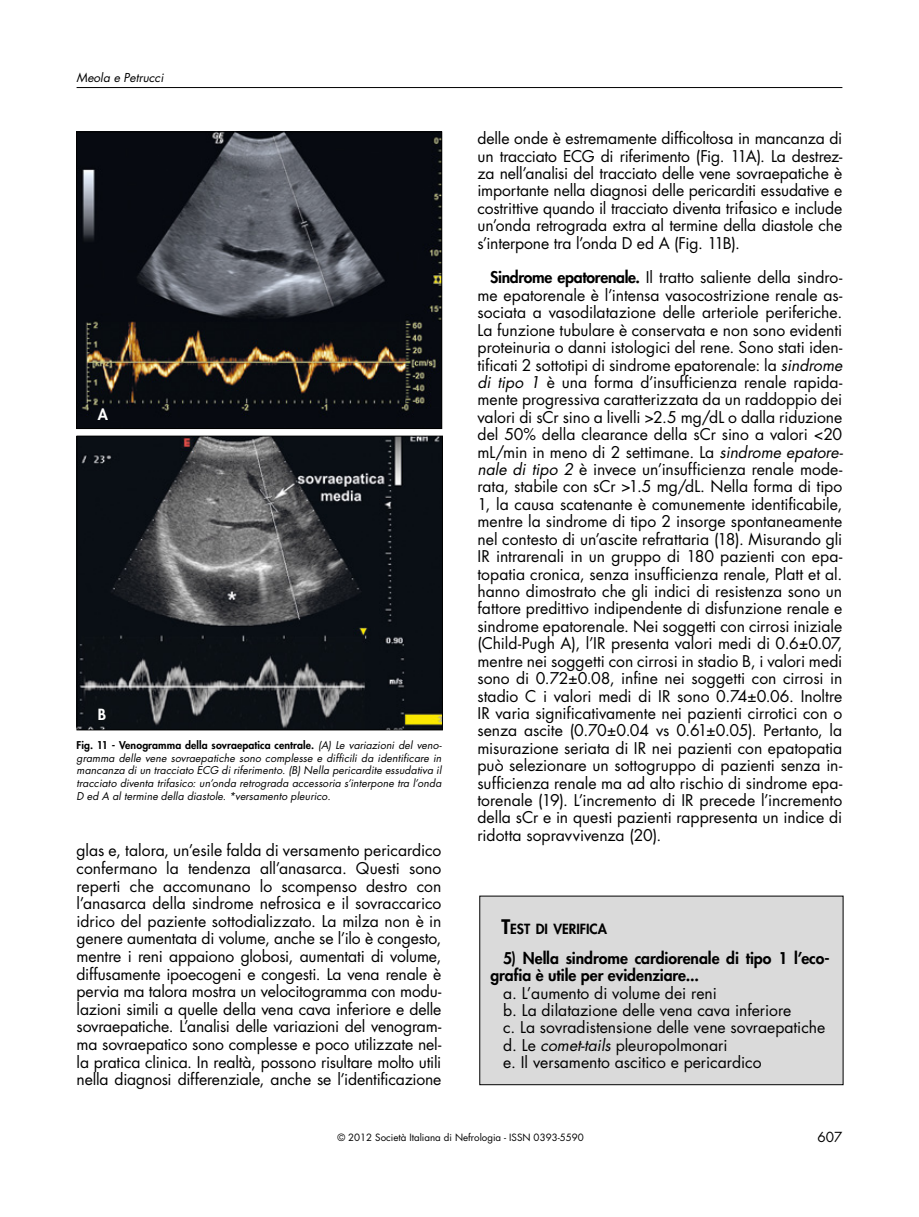
<style>
.page{position:relative;width:919px;height:1217px;background:#fff}
.page>*{position:absolute;margin:0;border:0;box-sizing:border-box;transform-origin:0 0}
.t1{font:15.75px/17.4px "Futura";letter-spacing:-.01em;color:#000;text-align:justify}
.t2{font:800 15.75px/17.4px "Futura";letter-spacing:-.005em;color:#000}
.t3{font:800 15px "Futura";color:#fff}
.t4{font:800 13.65px "Futura";color:#000}
.t5{font:13.5px "Futura";color:#000}
.t6{font:italic 12px "Futura";color:#000}
.t7{font:italic 10.5px/12.6px "Futura";letter-spacing:.01em;color:#000;text-align:justify}
.t8{font:9.75px "Futura";color:#000}
.s1{font-weight:800;font-style:normal}
.s2{font-weight:800}
.s3{font-style:italic}
.s4{font-size:19.5px}
.s5{font-style:inherit}
</style>
<div class="page">
<hr style="left:77px;top:87px;width:765px;height:1px;background:#000">
<div style="left:479px;top:895px;width:364px;height:189px;background:#dadada"></div>
<img style="left:78px;top:133px;width:362px;height:294px">
<div style="left:76px;top:131px;width:366px;height:298px;border:1px solid #000"></div>
<img style="left:79px;top:437px;width:362px;height:291px">
<div style="left:77px;top:435px;width:366px;height:295px;border:1px solid #000"></div>
<p class="t6" style="left:77px;top:70px;width:88px">Meola e Petrucci</p>
<p class="t3" style="left:98px;top:404px;width:12px">A</p>
<p class="t3" style="left:98px;top:704px;width:10px">B</p>
<p class="t7" style="left:77px;top:739px;width:367px"><span class="s1">Fig. 11 - Venogramma della sovraepatica centrale.</span> (A) Le variazioni del veno&shy;gramma delle vene sovraepatiche sono complesse e difficili da identificare in mancanza di un tracciato ECG di riferimento. (B) Nella pericardite essudativa il tracciato diventa trifasico: un’onda retrograda accessoria s’interpone tra l’onda D ed A al termine della diastole. *versamento pleurico.</p>
<p class="t1" style="left:77px;top:841px;width:366px">glas e, talora, un’esile falda di versamento pericardico confermano la tendenza all’anasarca. Questi sono reperti che accomunano lo scompenso destro con l’anasarca della sindrome nefrosica e il sovraccarico idrico del paziente sottodializzato. La milza non è in genere aumentata di volume, anche se l’ilo è congesto, mentre i reni appaiono globosi, aumentati di volume, diffusamente ipoecogeni e congesti. La vena renale è pervia ma talora mostra un velocitogramma con modu&shy;lazioni simili a quelle della vena cava inferiore e delle sovraepatiche. L’analisi delle variazioni del venogram&shy;ma sovraepatico sono complesse e poco utilizzate nel&shy;la pratica clinica. In realtà, possono risultare molto utili nella diagnosi differenziale, anche se l’identificazione</p>
<p class="t1" style="left:477px;top:130px;width:366px">delle onde è estremamente difficoltosa in mancanza di un tracciato ECG</p>
<p class="t1" style="left:477px;top:147px;width:366px;text-indent:123px">di riferimento (Fig. 11A). La destrez&shy;za nell’analisi del tracciato delle vene sovraepatiche è importante nella diagnosi delle pericarditi essudative e costrittive quando il tracciato diventa trifasico e include un’onda retrograda extra al termine della diastole che s’interpone tra l’onda D ed A (Fig. 11B).</p>
<p class="t1" style="left:477px;top:269px;width:367px;text-indent:13px"><span class="s2">Sindrome epatorenale.</span> Il tratto saliente della sindro&shy;me epatorenale è l’intensa vasocostrizione renale as&shy;sociata a vasodilatazione delle arteriole periferiche.<br>La funzione tubulare è conservata e non sono evidenti proteinuria o danni istologici del rene. Sono stati iden&shy;tificati 2 sottotipi di sindrome epatorenale: la <span class="s3">sindrome di tipo 1</span> è una forma d’insufficienza renale rapida&shy;mente progressiva caratterizzata da un raddoppio dei valori di sCr sino a livelli &gt;2.5 mg/dL o dalla riduzione del 50% della clearance della sCr sino a valori &lt;20 mL/min in meno di 2 settimane. La <span class="s3">sindrome epatore&shy;nale di tipo 2</span> è invece un’insufficienza renale mode&shy;rata, stabile con sCr &gt;1.5 mg/dL. Nella forma di tipo 1, la causa scatenante è comunemente identificabile, mentre la sindrome di tipo 2 insorge spontaneamente nel contesto di un’ascite refrattaria (18). Misurando gli IR intrarenali in un gruppo di 180 pazienti con epa&shy;topatia cronica, senza insufficienza renale, Platt et al. hanno dimostrato che gli indici di resistenza sono un fattore predittivo indipendente di disfunzione renale e sindrome epatorenale. Nei soggetti con cirrosi iniziale (Child-Pugh A), l’IR presenta valori medi di 0.6±0.07, mentre nei soggetti con cirrosi in stadio B, i valori medi sono di 0.72±0.08, infine nei soggetti con cirrosi in stadio C i valori medi di IR sono 0.74±0.06. Inoltre IR varia significativamente nei pazienti cirrotici con o senza ascite (0.70±0.04 vs 0.61±0.05). Pertanto, la misurazione seriata di IR nei pazienti con epatopatia può selezionare un sottogruppo di pazienti senza in&shy;sufficienza renale ma ad alto rischio di sindrome epa&shy;torenale (19). L’incremento di IR precede l’incremento della sCr e in questi pazienti rappresenta un indice di ridotta sopravvivenza (20).</p>
<p class="t4" style="left:501px;top:919px;width:17px"><span class="s4">T</span>EST</p>
<p class="t4" style="left:535px;top:919px;width:34px">DI VERIFICA</p>
<p class="t2" style="left:490px;top:949px;width:341px;text-indent:13px">5) Nella sindrome cardiorenale di tipo 1 l’eco&shy;grafia è utile per evidenziare...</p>
<p class="t1" style="left:503px;top:984px;width:324px;text-align:left">a. L’aumento di volume dei reni<br>b. La dilatazione delle vena cava inferiore<br>c. La sovradistensione delle vene sovraepatiche d. Le <span class="s3">comet-tails</span> pleuropolmonari<br>e. Il versamento ascitico e pericardico</p>
<p class="t8" style="left:337px;top:1130px;width:248px"><span class="s5">© 2012</span> Società Italiana di Nefrologia - ISSN 0393-5590</p>
<p class="t5" style="left:817px;top:1128px;width:26px">607</p>
</div>
